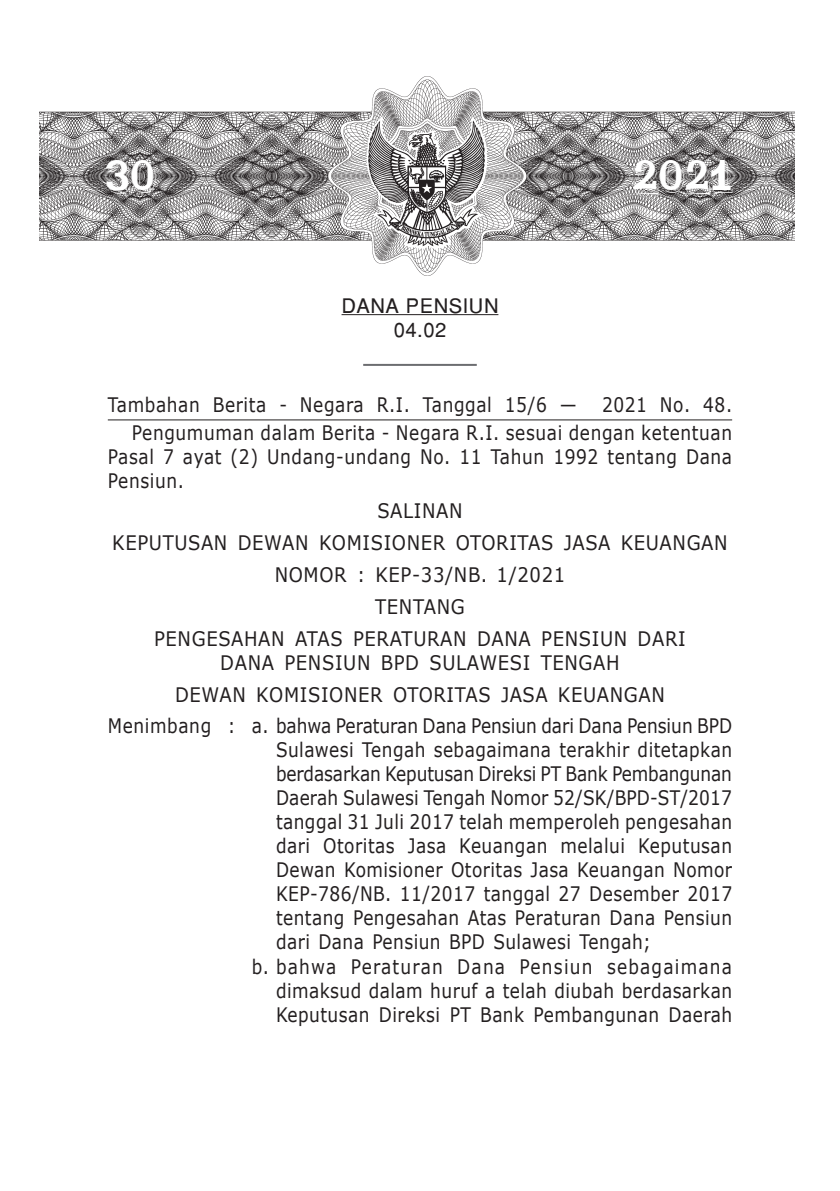
<style>
.page{position:relative;width:840px;height:1191px;background:#fff}
.page>*{position:absolute;margin:0;border:0;box-sizing:border-box;transform-origin:0 0}
.t1{font:48px "Gold Mine Plain";color:#fff;scale:.8 1}
._06_Menimbang{font:20px/24px "Verdana";letter-spacing:.025em;color:#231f20;text-align:justify;scale:.85 1}
._05_Keputusan_Dewan{font:20px/24px "Verdana";letter-spacing:.035em;color:#231f20;text-align:center;scale:.9 1}
._16__ISI_BUKU{font:20px/24px "Verdana";letter-spacing:.035em;color:#231f20;text-align:justify;scale:.85 1}
._0_Tambahan{font:20px "Verdana";letter-spacing:.035em;color:#231f20;scale:.85 1}
._0_Perseroan{font:20px "Helvetica";letter-spacing:.03em;color:#231f20}
</style>
<div class="page">
<img style="left:40px;top:77px;width:754px;height:198px">
<hr style="left:341px;top:314px;width:157px;height:1px;background:#231f20">
<hr style="left:363px;top:364px;width:113px;height:2px;background:#6c6d70">
<hr style="left:108px;top:419px;width:623px;height:1px;background:#231f20">
<p class="t1" style="left:105px;top:144px;width:65px">30</p>
<p class="t1" style="left:633px;top:144px;width:126px">2021</p>
<p class="_0_Perseroan" style="left:341px;top:294px;width:158px">DANA PENSIUN</p>
<p class="_0_Perseroan" style="left:393px;top:318px;width:54px">04.02</p>
<p class="_0_Tambahan" style="left:108px;top:391px;width:553px">Tambahan Berita - Negara R.I. Tanggal 15/6 —</p>
<p class="_0_Tambahan" style="left:601px;top:391px;width:154px">2021 No. 48.</p>
<p class="_16__ISI_BUKU" style="left:108px;top:420px;width:735px;text-indent:24px">Pengumuman dalam Berita - Negara R.I. sesuai dengan ketentuan Pasal 7 ayat (2) Undang-undang No. 11 Tahun 1992 tentang Dana Pensiun.</p>
<p class="_05_Keputusan_Dewan" style="left:377px;top:498px;width:96px">SALINAN</p>
<p class="_05_Keputusan_Dewan" style="left:112px;top:530px;width:685px">KEPUTUSAN DEWAN KOMISIONER OTORITAS JASA KEUANGAN</p>
<p class="_05_Keputusan_Dewan" style="left:274px;top:562px;width:324px">NOMOR : KEP-33/NB. 1/2021</p>
<p class="_05_Keputusan_Dewan" style="left:375px;top:594px;width:101px">TENTANG</p>
<p class="_05_Keputusan_Dewan" style="left:154px;top:626px;width:592px">PENGESAHAN ATAS PERATURAN DANA PENSIUN DARI<br>DANA PENSIUN BPD SULAWESI TENGAH</p>
<p class="_05_Keputusan_Dewan" style="left:175px;top:682px;width:545px">DEWAN KOMISIONER OTORITAS JASA KEUANGAN</p>
<p class="_06_Menimbang" style="left:276px;top:713px;width:538px;text-indent:-168px">Menimbang : a. bahwa Peraturan Dana Pensiun dari Dana Pensiun BPD Sulawesi Tengah sebagaimana terakhir ditetapkan berdasarkan Keputusan Direksi PT Bank Pembangunan Daerah Sulawesi Tengah Nomor 52/SK/BPD-ST/2017 tanggal 31 Juli 2017 telah memperoleh pengesahan dari Otoritas Jasa Keuangan melalui Keputusan Dewan Komisioner Otoritas Jasa Keuangan Nomor KEP-786/NB. 11/2017 tanggal 27 Desember 2017 tentang Pengesahan Atas Peraturan Dana Pensiun dari Dana Pensiun BPD Sulawesi Tengah;</p>
<p class="_06_Menimbang" style="left:276px;top:954px;width:538px;text-indent:-24px">b. bahwa Peraturan Dana Pensiun sebagaimana dimaksud dalam huruf a telah diubah berdasarkan Keputusan Direksi PT Bank Pembangunan Daerah</p>
</div>
